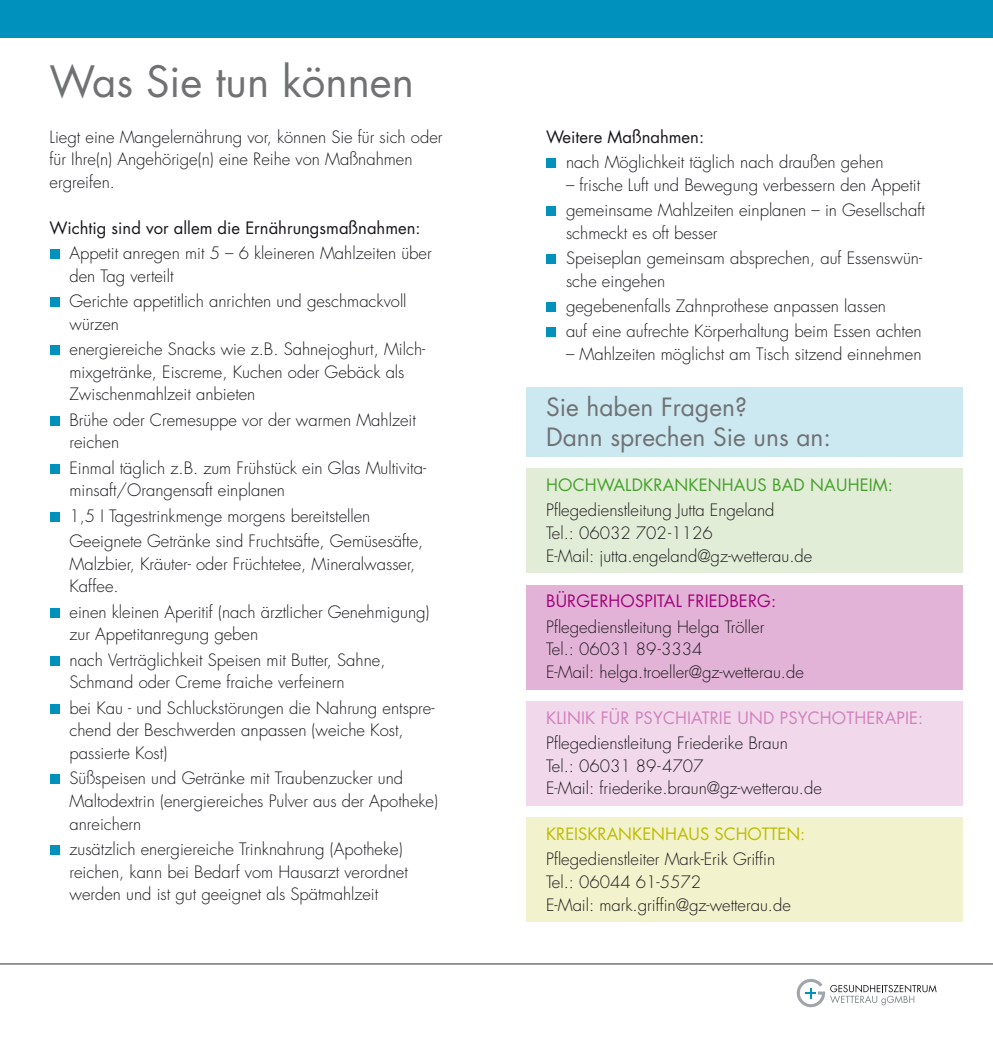
<style>
.page{position:relative;width:993px;height:1042px;background:#fff}
.page>*{position:absolute;margin:0;border:0;box-sizing:border-box;transform-origin:0 0}
.t1{font:42px "Futura LT";color:#707172}
.t2{font:24.5px/29.8px "Futura LT";color:#707172}
.t3{font:300 16.62px/22.8px "Futura LT";color:#1a171c}
.t4{font:16.62px "Futura LT";color:#1a171c}
.t5{font:16.62px "Futura LT";letter-spacing:.01em;color:#d180bd}
.t6{font:16.62px "Futura LT";letter-spacing:.01em;color:#44a12b}
.t7{font:16.62px "Futura LT";color:#bebc00}
.t8{font:16.62px "Futura LT";letter-spacing:.01em;color:#a2027b}
</style>
<div class="page">
<div style="left:526px;top:387px;width:436px;height:69px;background:#cce9f2"></div>
<div style="left:526px;top:585px;width:436px;height:104px;background:#e3b3d7"></div>
<div style="left:526px;top:701px;width:436px;height:104px;background:#f1d9eb"></div>
<div style="left:526px;top:817px;width:436px;height:104px;background:#f2f2cc"></div>
<div style="left:526px;top:469px;width:436px;height:104px;background:#e2edd7"></div>
<div style="left:0;top:0;width:496px;height:37px;background:#0092bc"></div>
<div style="left:496px;top:0;width:496px;height:37px;background:#0092bc"></div>
<hr style="left:0;top:963px;width:992px;height:2px;background:#87888a">
<div style="left:50px;top:249px;width:10px;height:10px;background:#0092bc"></div>
<div style="left:50px;top:297px;width:10px;height:10px;background:#0092bc"></div>
<div style="left:50px;top:345px;width:10px;height:10px;background:#0092bc"></div>
<div style="left:50px;top:416px;width:10px;height:9px;background:#0092bc"></div>
<div style="left:50px;top:463px;width:10px;height:10px;background:#0092bc"></div>
<div style="left:50px;top:511px;width:10px;height:10px;background:#0092bc"></div>
<div style="left:50px;top:607px;width:10px;height:10px;background:#0092bc"></div>
<div style="left:50px;top:655px;width:10px;height:10px;background:#0092bc"></div>
<div style="left:50px;top:703px;width:10px;height:10px;background:#0092bc"></div>
<div style="left:50px;top:774px;width:10px;height:10px;background:#0092bc"></div>
<div style="left:50px;top:845px;width:10px;height:10px;background:#0092bc"></div>
<svg style="left:796px;top:979px;width:140px;height:28px"></svg>
<div style="left:546px;top:158px;width:10px;height:10px;background:#0092bc"></div>
<div style="left:546px;top:206px;width:10px;height:10px;background:#0092bc"></div>
<div style="left:546px;top:254px;width:10px;height:10px;background:#0092bc"></div>
<div style="left:546px;top:302px;width:10px;height:10px;background:#0092bc"></div>
<div style="left:546px;top:327px;width:10px;height:10px;background:#0092bc"></div>
<h1 class="t1" style="left:50px;top:55px;width:365px">Was Sie tun können</h1>
<p class="t3" style="left:50px;top:126px;width:394px">Liegt eine Mangelernährung vor, können Sie für sich oder für Ihre(n) Angehörige(n) eine Reihe von Maßnahmen ergreifen.</p>
<p class="t4" style="left:50px;top:217px;width:372px">Wichtig sind vor allem die Ernährungsmaßnahmen:</p>
<p class="t3" style="left:69px;top:242px;width:363px">Appetit anregen mit 5 – 6 kleineren Mahlzeiten über den Tag verteilt</p>
<p class="t3" style="left:69px;top:290px;width:338px">Gerichte appetitlich anrichten und geschmackvoll würzen</p>
<p class="t3" style="left:69px;top:338px;width:357px">energiereiche Snacks wie z.B. Sahnejoghurt, Milch&shy;mixgetränke, Eiscreme, Kuchen oder Gebäck als<br>Zwischenmahlzeit anbieten</p>
<p class="t3" style="left:69px;top:409px;width:348px">Brühe oder Cremesuppe vor der warmen Mahlzeit reichen</p>
<p class="t3" style="left:69px;top:456px;width:358px">Einmal täglich z.B. zum Frühstück ein Glas Multivita&shy;minsaft/Orangensaft einplanen</p>
<p class="t3" style="left:69px;top:503px;width:355px;line-height:25.2px">1,5 I Tagestrinkmenge morgens bereitstellen<br>Geeignete Getränke sind Fruchtsäfte, Gemüsesäfte,</p>
<p class="t3" style="left:69px;top:552px;width:347px">Malzbier, Kräuter- oder Früchtetee, Mineralwasser,<br>Kaffee.</p>
<p class="t3" style="left:69px;top:600px;width:361px">einen kleinen Aperitif (nach ärztlicher Genehmigung) zur Appetitanregung geben</p>
<p class="t3" style="left:69px;top:648px;width:317px">nach Verträglichkeit Speisen mit Butter, Sahne,<br>Schmand oder Creme fraiche verfeinern</p>
<p class="t3" style="left:69px;top:696px;width:366px">bei Kau - und Schluckstörungen die Nahrung entspre&shy;chend der Beschwerden anpassen (weiche Kost, passierte Kost)</p>
<p class="t3" style="left:69px;top:767px;width:370px">Süßspeisen und Getränke mit Traubenzucker und<br>Maltodextrin (energiereiches Pulver aus der Apotheke) anreichern</p>
<p class="t3" style="left:69px;top:838px;width:340px">zusätzlich energiereiche Trinknahrung (Apotheke) reichen, kann bei Bedarf vom Hausarzt verordnet werden und ist gut geeignet als Spätmahlzeit</p>
<p class="t4" style="left:546px;top:126px;width:159px">Weitere Maßnahmen:</p>
<p class="t3" style="left:566px;top:151px;width:319px">nach Möglichkeit täglich nach draußen gehen</p>
<p class="t3" style="left:566px;top:172px;width:360px;line-height:25.2px">– frische Luft und Bewegung verbessern den Appetit gemeinsame Mahlzeiten einplanen – in Gesellschaft</p>
<p class="t3" style="left:566px;top:220px;width:357px;line-height:25.2px">schmeckt es oft besser<br>Speiseplan gemeinsam absprechen, auf Essenswün-</p>
<p class="t3" style="left:566px;top:268px;width:357px;line-height:25.2px">sche eingehen<br>gegebenenfalls Zahnprothese anpassen lassen<br>auf eine aufrechte Körperhaltung beim Essen achten</p>
<p class="t3" style="left:566px;top:343px;width:357px">– Mahlzeiten möglichst am Tisch sitzend einnehmen</p>
<h2 class="t2" style="left:546px;top:392px;width:286px">Sie haben Fragen?<br>Dann sprechen Sie uns an:</h2>
<p class="t6" style="left:546px;top:474px;width:51px">Hochwaldkra</p>
<p class="t6" style="left:674px;top:474px;width:60px">nkenhaus</p>
<p class="t6" style="left:771px;top:474px;width:50px">Bad Nauheim</p>
<p class="t6" style="left:887px;top:474px;width:7px">:</p>
<p class="t3" style="left:546px;top:499px;width:268px">Pflegedienstleitung Jutta Engeland<br>Tel.: 06032 702-1126<br>E-Mail: jutta.engeland@gz-wetterau.de</p>
<p class="t8" style="left:546px;top:591px;width:33px">Bürgerh</p>
<p class="t8" style="left:620px;top:591px;width:86px">ospital Friedberg</p>
<p class="t8" style="left:770px;top:591px;width:7px">:</p>
<p class="t3" style="left:546px;top:616px;width:259px">Pflegedienstleitung Helga Tröller<br>Tel.: 06031 89-3334<br>E-Mail: helga.troeller@gz-wetterau.de</p>
<p class="t5" style="left:546px;top:707px;width:172px">Kli nik für Psychiatrie</p>
<p class="t5" style="left:737px;top:707px;width:127px">u nd Psychotherapie</p>
<p class="t5" style="left:917px;top:707px;width:7px">:</p>
<p class="t3" style="left:546px;top:732px;width:277px">Pflegedienstleitung Friederike Braun<br>Tel.: 06031 89-4707<br>E-Mail: friederike.braun@gz-wetterau.de</p>
<p class="t7" style="left:546px;top:823px;width:20px">Kreiskra</p>
<p class="t7" style="left:618px;top:823px;width:59px">nkenhaus</p>
<p class="t7" style="left:714px;top:823px;width:92px">Schotten:</p>
<p class="t3" style="left:546px;top:848px;width:246px">Pflegedienstleiter Mark-Erik Griffin<br>Tel.: 06044 61-5572<br>E-Mail: mark.griffin@gz-wetterau.de</p>
</div>
